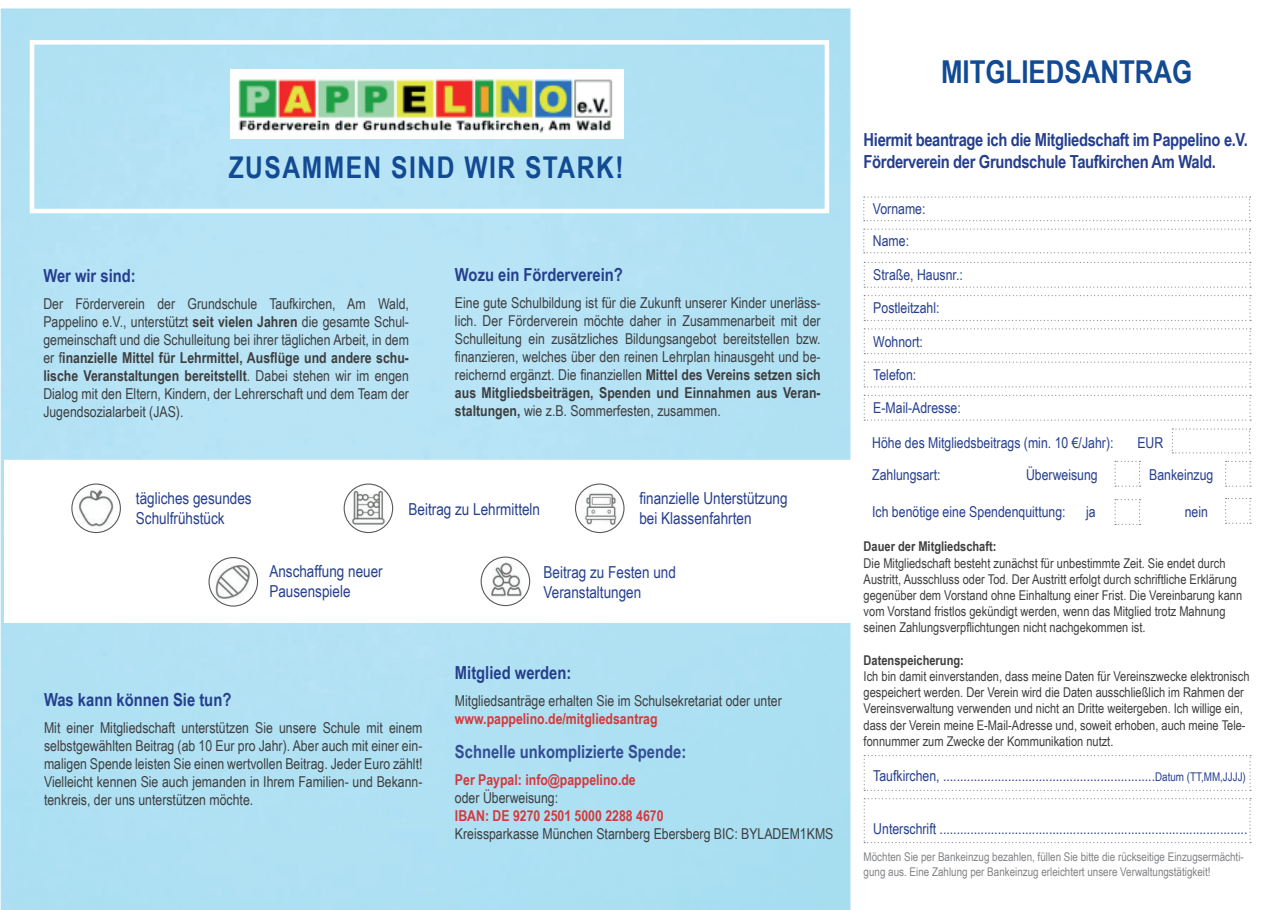
<style>
.page{position:relative;width:1280px;height:910px;background:#fff}
.page>*{position:absolute;margin:0;border:0;box-sizing:border-box;transform-origin:0 0}
.t1{font:700 31.5px "Arial Narrow";color:#124a93}
.t2{font:700 30px "Arial Narrow";letter-spacing:.05em;color:#124a93}
.t3{font:700 18px/21.6px "Arial Narrow";letter-spacing:-.02em;color:#253f8e}
.t4{font:700 18px "Arial Narrow";color:#253f8e}
.t5{font:700 18px "Arial Narrow";color:#354d96}
.t6{font:16.5px/19.8px "Arial Narrow";color:#253f8e}
.t7{font:15px/18px "Arial Narrow";color:#3e3e3f;text-align:justify}
.t8{font:15px/32.1px "Arial Narrow";color:#253f8e}
.t9{font:700 15px "Arial Narrow";color:#d5383c}
.t10{font:13.5px/16.2px "Arial Narrow";color:#3e3e3f}
.t11{font:700 13.5px "Arial Narrow";color:#3e3e3f}
.t12{font:12px/14.4px "Arial Narrow";color:#808285}
.s1{font-weight:700}
.s2{font-size:12px}
</style>
<div class="page">
<div style="left:30px;top:40px;width:799px;height:173px;border:4px solid #fff"></div>
<img style="left:238px;top:77px;width:375px;height:57px">
<img style="left:72px;top:484px;width:48px;height:48px;border-radius:24px">
<div style="left:71px;top:483px;width:50px;height:50px;border:1px solid #5a5a5d;border-radius:50%"></div>
<img style="left:344px;top:484px;width:49px;height:48px;border-radius:24px">
<div style="left:344px;top:483px;width:49px;height:50px;border:1px solid #5a5a5d;border-radius:50%"></div>
<img style="left:575px;top:484px;width:49px;height:48px;border-radius:24px">
<div style="left:575px;top:483px;width:49px;height:50px;border:1px solid #5a5a5d;border-radius:50%"></div>
<img style="left:209px;top:558px;width:48px;height:48px;border-radius:24px">
<div style="left:208px;top:557px;width:50px;height:50px;border:1px solid #5a5a5d;border-radius:50%"></div>
<img style="left:481px;top:557px;width:49px;height:49px;border-radius:24px">
<div style="left:481px;top:557px;width:49px;height:49px;border:1px solid #5a5a5d;border-radius:50%"></div>
<svg style="left:863px;top:196px;width:388px;height:25px"></svg>
<svg style="left:863px;top:229px;width:388px;height:24px"></svg>
<svg style="left:864px;top:262px;width:387px;height:26px"></svg>
<svg style="left:864px;top:295px;width:387px;height:26px"></svg>
<svg style="left:864px;top:328px;width:387px;height:26px"></svg>
<svg style="left:864px;top:362px;width:387px;height:25px"></svg>
<svg style="left:864px;top:395px;width:387px;height:26px"></svg>
<svg style="left:1114px;top:499px;width:26px;height:26px"></svg>
<svg style="left:1225px;top:498px;width:26px;height:26px"></svg>
<svg style="left:1172px;top:428px;width:79px;height:25px"></svg>
<svg style="left:1114px;top:461px;width:26px;height:26px"></svg>
<svg style="left:1225px;top:461px;width:26px;height:26px"></svg>
<svg style="left:864px;top:755px;width:387px;height:36px"></svg>
<svg style="left:864px;top:798px;width:387px;height:45px"></svg>
<h2 class="t2" style="left:229px;top:145px;width:396px">ZUSAMMEN SIND WIR STARK!</h2>
<p class="t4" style="left:43px;top:262px;width:94px">Wer wir sind:</p>
<p class="t7" style="left:43px;top:294px;width:367px">Der Förderverein der Grundschule Taufkirchen, Am Wald, Pappelino e.V., unterstützt <span class="s1">seit vielen Jahren</span> die gesamte Schul&shy;gemeinschaft und die Schulleitung bei ihrer täglichen Arbeit, in dem er f<span class="s1">inanzielle Mittel für Lehrmittel, Ausflüge und andere schu&shy;lische Veranstaltungen bereitstellt</span>. Dabei stehen wir im engen Dialog mit den Eltern, Kindern, der Lehrerschaft und dem Team der Jugendsozialarbeit (JAS).</p>
<p class="t4" style="left:455px;top:261px;width:169px">Wozu ein Förderverein?</p>
<p class="t7" style="left:455px;top:293px;width:367px">Eine gute Schulbildung ist für die Zukunft unserer Kinder unerläss&shy;lich. Der Förderverein möchte daher in Zusammenarbeit mit der Schulleitung ein zusätzliches Bildungsangebot bereitstellen bzw. finanzieren, welches über den reinen Lehrplan hinausgeht und be&shy;reichernd ergänzt. Die finanziellen <span class="s1">Mittel des Vereins setzen sich aus Mitgliedsbeiträgen, Spenden und Einnahmen aus Veran&shy;staltungen,</span> wie z.B. Sommerfesten, zusammen.</p>
<p class="t6" style="left:136px;top:488px;width:117px">tägliches gesundes<br>Schulfrühstück</p>
<p class="t6" style="left:408px;top:499px;width:133px">Beitrag zu Lehrmitteln</p>
<p class="t6" style="left:639px;top:488px;width:150px">finanzielle Unterstützung bei Klassenfahrten</p>
<p class="t6" style="left:269px;top:561px;width:115px">Anschaffung neuer<br>Pausenspiele</p>
<p class="t6" style="left:544px;top:562px;width:134px">Beitrag zu Festen und<br>Veranstaltungen</p>
<p class="t4" style="left:44px;top:686px;width:189px">Was kann können Sie tun?</p>
<p class="t7" style="left:44px;top:718px;width:380px">Mit einer Mitgliedschaft unterstützen Sie unsere Schule mit einem selbstgewählten Beitrag (ab 10 Eur pro Jahr). Aber auch mit einer ein&shy;maligen Spende leisten Sie einen wertvollen Beitrag. Jeder Euro zählt!<br>Vielleicht kennen Sie auch jemanden in Ihrem Familien- und Bekann&shy;tenkreis, der uns unterstützen möchte.</p>
<p class="t4" style="left:455px;top:659px;width:118px">Mitglied werden:</p>
<p class="t7" style="left:455px;top:691px;width:328px">Mitgliedsanträge erhalten Sie im Schulsekretariat oder unter</p>
<p class="t9" style="left:455px;top:707px;width:204px">www.pappelino.de/mitgliedsantrag</p>
<p class="t5" style="left:455px;top:738px;width:233px">Schnelle unkomplizierte Spende:</p>
<p class="t9" style="left:455px;top:768px;width:182px">Per Paypal: info@pappelino.de</p>
<p class="t7" style="left:455px;top:788px;width:105px">oder Überweisung:</p>
<p class="t9" style="left:455px;top:804px;width:210px">IBAN: DE 9270 2501 5000 2288 4670</p>
<p class="t7" style="left:455px;top:824px;width:380px">Kreissparkasse München Starnberg Ebersberg BIC: BYLADEM1KMS</p>
<h1 class="t1" style="left:941px;top:48px;width:253px">MITGLIEDSANTRAG</h1>
<p class="t3" style="left:864px;top:128px;width:386px">Hiermit beantrage ich die Mitgliedschaft im Pappelino e.V.<br>Förderverein der Grundschule Taufkirchen Am Wald.</p>
<p class="t8" style="left:873px;top:192px;width:54px">Vorname:<br>Name:</p>
<p class="t8" style="left:873px;top:258px;width:91px">Straße, Hausnr.:</p>
<p class="t8" style="left:873px;top:292px;width:68px">Postleitzahl:</p>
<p class="t8" style="left:873px;top:325px;width:51px">Wohnort:</p>
<p class="t8" style="left:873px;top:358px;width:45px">Telefon:</p>
<p class="t8" style="left:873px;top:391px;width:89px">E-Mail-Adresse:</p>
<p class="t8" style="left:872px;top:426px;width:243px">Höhe des Mitgliedsbeitrags (min. 10 €/Jahr):</p>
<p class="t8" style="left:1137px;top:426px;width:27px">EUR</p>
<p class="t8" style="left:872px;top:459px;width:70px">Zahlungsart:</p>
<p class="t8" style="left:1026px;top:459px;width:73px">Überweisung</p>
<p class="t8" style="left:1149px;top:459px;width:66px">Bankeinzug</p>
<p class="t8" style="left:872px;top:495px;width:195px">Ich benötige eine Spendenquittung:</p>
<p class="t8" style="left:1086px;top:495px;width:11px">ja</p>
<p class="t8" style="left:1185px;top:495px;width:25px">nein</p>
<p class="t11" style="left:864px;top:536px;width:134px">Dauer der Mitgliedschaft:</p>
<p class="t10" style="left:864px;top:554px;width:380px">Die Mitgliedschaft besteht zunächst für unbestimmte Zeit. Sie endet durch Austritt, Ausschluss oder Tod. Der Austritt erfolgt durch schriftliche Erklärung gegenüber dem Vorstand ohne Einhaltung einer Frist. Die Vereinbarung kann vom Vorstand fristlos gekündigt werden, wenn das Mitglied trotz Mahnung seinen Zahlungsverpflichtungen nicht nachgekommen ist.</p>
<p class="t11" style="left:864px;top:650px;width:102px">Datenspeicherung:</p>
<p class="t10" style="left:864px;top:668px;width:387px">Ich bin damit einverstanden, dass meine Daten für Vereinszwecke elektronisch gespeichert werden. Der Verein wird die Daten ausschließlich im Rahmen der Vereinsverwaltung verwenden und nicht an Dritte weitergeben. Ich willige ein, dass der Verein meine E-Mail-Adresse und, soweit erhoben, auch meine Tele&shy;fonnummer zum Zwecke der Kommunikation nutzt.</p>
<p class="t8" style="left:873px;top:759px;width:374px">Taufkirchen, ..............................................................<span class="s2">Datum (TT,MM,JJJJ)</span></p>
<p class="t8" style="left:873px;top:812px;width:376px">Unterschrift ..........................................................................................</p>
<p class="t12" style="left:864px;top:849px;width:382px">Möchten Sie per Bankeinzug bezahlen, füllen Sie bitte die rückseitige Einzugsermächti&shy;gung aus. Eine Zahlung per Bankeinzug erleichtert unsere Verwaltungstätigkeit!</p>
</div>
